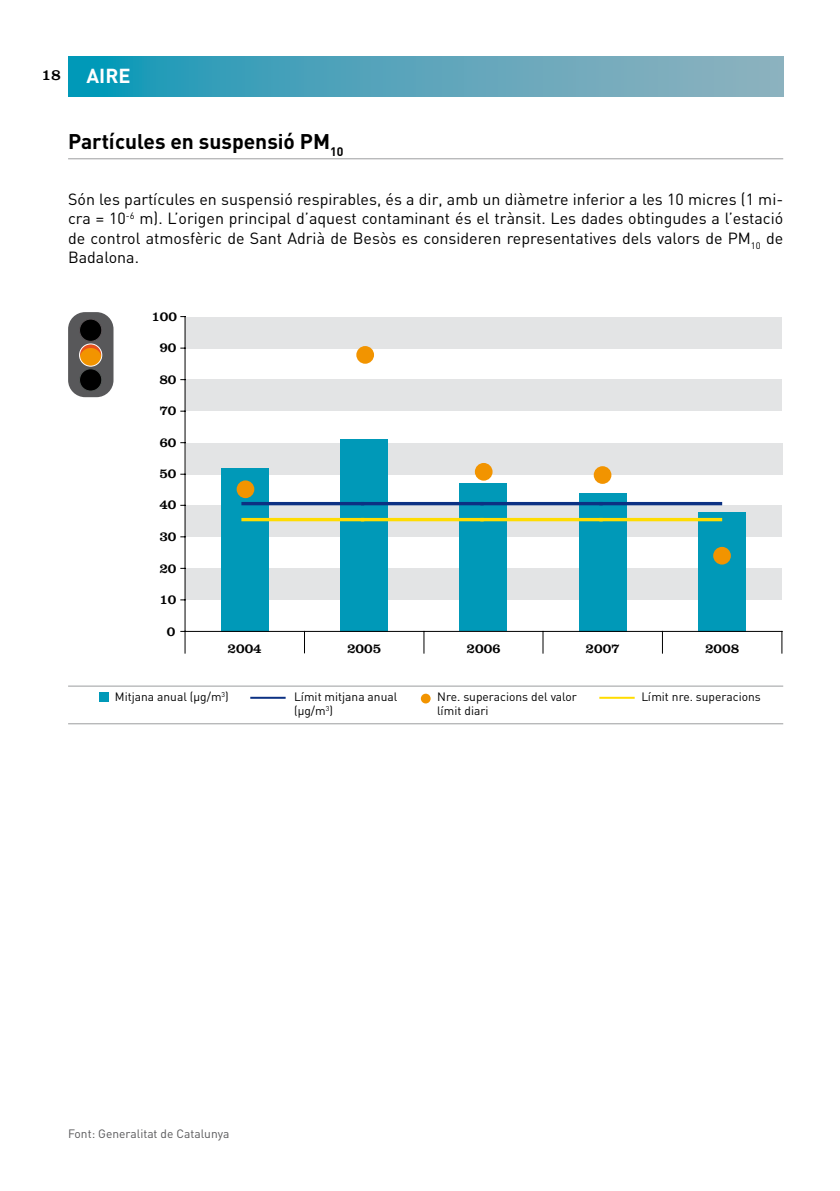
<style>
.page{position:relative;width:840px;height:1191px;background:#fff}
.page>*{position:absolute;margin:0;border:0;box-sizing:border-box;transform-origin:0 0}
.t1{font:700 21px "DIN";color:#000}
.t2{font:700 20px "DIN";color:#fff}
.t3{font:16px/19.2px "DIN";color:#000;text-align:justify}
.t4{font:16px "Clarendon";color:#000}
.t5{font:14px "Clarendon";color:#000}
.t6{font:12px/14.4px "DIN";color:#000}
.t7{font:12px "DIN";color:#58585a}
</style>
<div class="page">
<hr style="left:68px;top:158px;width:714px;height:1px;background:#9c9d9f">
<svg style="left:68px;top:57px;width:714px;height:39px;background:#54a5bb"></svg>
<div style="left:99px;top:692px;width:10px;height:10px;background:#0099b8"></div>
<hr style="left:68px;top:685px;width:714px;height:1px;background:#9c9d9f">
<hr style="left:68px;top:723px;width:714px;height:1px;background:#9c9d9f">
<hr style="left:599px;top:697px;width:35px;height:2px;background:#ffdc00">
<svg style="left:420px;top:693px;width:10px;height:10px"></svg>
<hr style="left:250px;top:697px;width:35px;height:2px;background:#0c3183">
<div style="left:68px;top:312px;width:45px;height:85px;background:#58585a;border-radius:17px"></div>
<div style="left:79px;top:319px;width:23px;height:22px;background:#000;border-radius:50%"></div>
<div style="left:79px;top:318px;width:23px;height:24px;border:1px solid #58585a;border-radius:50%"></div>
<svg style="left:79px;top:344px;width:23px;height:22px"></svg>
<svg style="left:79px;top:348px;width:23px;height:18px"></svg>
<div style="left:79px;top:343px;width:23px;height:24px;border:1px solid #fff;border-radius:50%"></div>
<div style="left:79px;top:369px;width:23px;height:22px;background:#000;border-radius:50%"></div>
<div style="left:79px;top:368px;width:23px;height:23px;border:1px solid #58585a;border-radius:50%"></div>
<div style="left:185px;top:568px;width:596px;height:32px;background:#e3e4e5"></div>
<div style="left:185px;top:505px;width:596px;height:32px;background:#e3e4e5"></div>
<div style="left:186px;top:443px;width:596px;height:31px;background:#e3e4e5"></div>
<div style="left:185px;top:379px;width:596px;height:32px;background:#e3e4e5"></div>
<div style="left:185px;top:317px;width:596px;height:31px;background:#e3e4e5"></div>
<div style="left:221px;top:468px;width:47px;height:163px;background:#0099b8"></div>
<div style="left:340px;top:439px;width:48px;height:192px;background:#0099b8"></div>
<div style="left:459px;top:483px;width:48px;height:148px;background:#0099b8"></div>
<div style="left:578px;top:493px;width:48px;height:138px;background:#0099b8"></div>
<div style="left:697px;top:511px;width:48px;height:120px;background:#0099b8"></div>
<hr style="left:184px;top:316px;width:1px;height:315px;background:#000">
<hr style="left:185px;top:631px;width:596px;height:1px;background:#000">
<svg style="left:181px;top:631px;width:4px;height:22px"></svg>
<svg style="left:304px;top:632px;width:1px;height:21px"></svg>
<svg style="left:423px;top:632px;width:1px;height:21px"></svg>
<svg style="left:542px;top:632px;width:1px;height:21px"></svg>
<svg style="left:661px;top:632px;width:1px;height:21px"></svg>
<svg style="left:781px;top:631px;width:1px;height:22px"></svg>
<hr style="left:243px;top:518px;width:119px;height:3px;background:#ffdc00">
<hr style="left:362px;top:518px;width:119px;height:3px;background:#ffdc00">
<hr style="left:481px;top:518px;width:119px;height:3px;background:#ffdc00">
<hr style="left:600px;top:518px;width:120px;height:3px;background:#ffdc00">
<hr style="left:243px;top:502px;width:119px;height:3px;background:#0c3183">
<hr style="left:362px;top:502px;width:119px;height:3px;background:#0c3183">
<hr style="left:481px;top:502px;width:119px;height:3px;background:#0c3183">
<hr style="left:600px;top:502px;width:120px;height:3px;background:#0c3183">
<div style="left:236px;top:480px;width:18px;height:18px;background:#f29400;border-radius:50%"></div>
<div style="left:356px;top:346px;width:18px;height:18px;background:#f29400;border-radius:50%"></div>
<div style="left:474px;top:463px;width:18px;height:17px;background:#f29400;border-radius:50%"></div>
<div style="left:593px;top:466px;width:18px;height:18px;background:#f29400;border-radius:50%"></div>
<div style="left:712px;top:547px;width:18px;height:17px;background:#f29400;border-radius:50%"></div>
<p class="t4" style="left:41px;top:65px;width:21px">18</p>
<p class="t2" style="left:86px;top:63px;width:46px">AIRE</p>
<h1 class="t1" style="left:68px;top:127px;width:277px">Partícules en suspensió PM<sub>10</sub></h1>
<p class="t3" style="left:68px;top:189px;width:716px">Són les partícules en suspensió respirables, és a dir, amb un diàmetre inferior a les 10 micres (1 mi&shy;cra = 10<sup>-6</sup> m). L’origen principal d’aquest contaminant és el trànsit. Les dades obtingudes a l’estació de control atmosfèric de Sant Adrià de Besòs es consideren representatives dels valors de PM<sub>10</sub> de Badalona.</p>
<p class="t5" style="left:151px;top:308px;width:27px">100</p>
<p class="t5" style="left:159px;top:339px;width:19px">90</p>
<p class="t5" style="left:159px;top:371px;width:19px">80</p>
<p class="t5" style="left:159px;top:402px;width:19px">70</p>
<p class="t5" style="left:159px;top:434px;width:19px">60</p>
<p class="t5" style="left:159px;top:465px;width:19px">50</p>
<p class="t5" style="left:159px;top:496px;width:19px">40</p>
<p class="t5" style="left:159px;top:528px;width:19px">30</p>
<p class="t5" style="left:159px;top:559px;width:19px">20</p>
<p class="t5" style="left:159px;top:591px;width:19px">10</p>
<p class="t5" style="left:167px;top:623px;width:10px">0</p>
<p class="t5" style="left:227px;top:640px;width:36px">2004</p>
<p class="t5" style="left:347px;top:640px;width:36px">2005</p>
<p class="t5" style="left:466px;top:640px;width:36px">2006</p>
<p class="t5" style="left:585px;top:640px;width:36px">2007</p>
<p class="t5" style="left:704px;top:640px;width:36px">2008</p>
<p class="t6" style="left:115px;top:689px;width:115px">Mitjana anual (µg/m<sup>3</sup>)</p>
<p class="t6" style="left:437px;top:689px;width:141px">Nre. superacions del valor</p>
<p class="t6" style="left:641px;top:689px;width:121px">Límit nre. superacions</p>
<p class="t6" style="left:437px;top:703px;width:53px">límit diari</p>
<p class="t6" style="left:294px;top:689px;width:105px">Límit mitjana anual (µg/m<sup>3</sup>)</p>
<p class="t7" style="left:68px;top:1126px;width:163px">Font: Generalitat de Catalunya</p>
</div>
